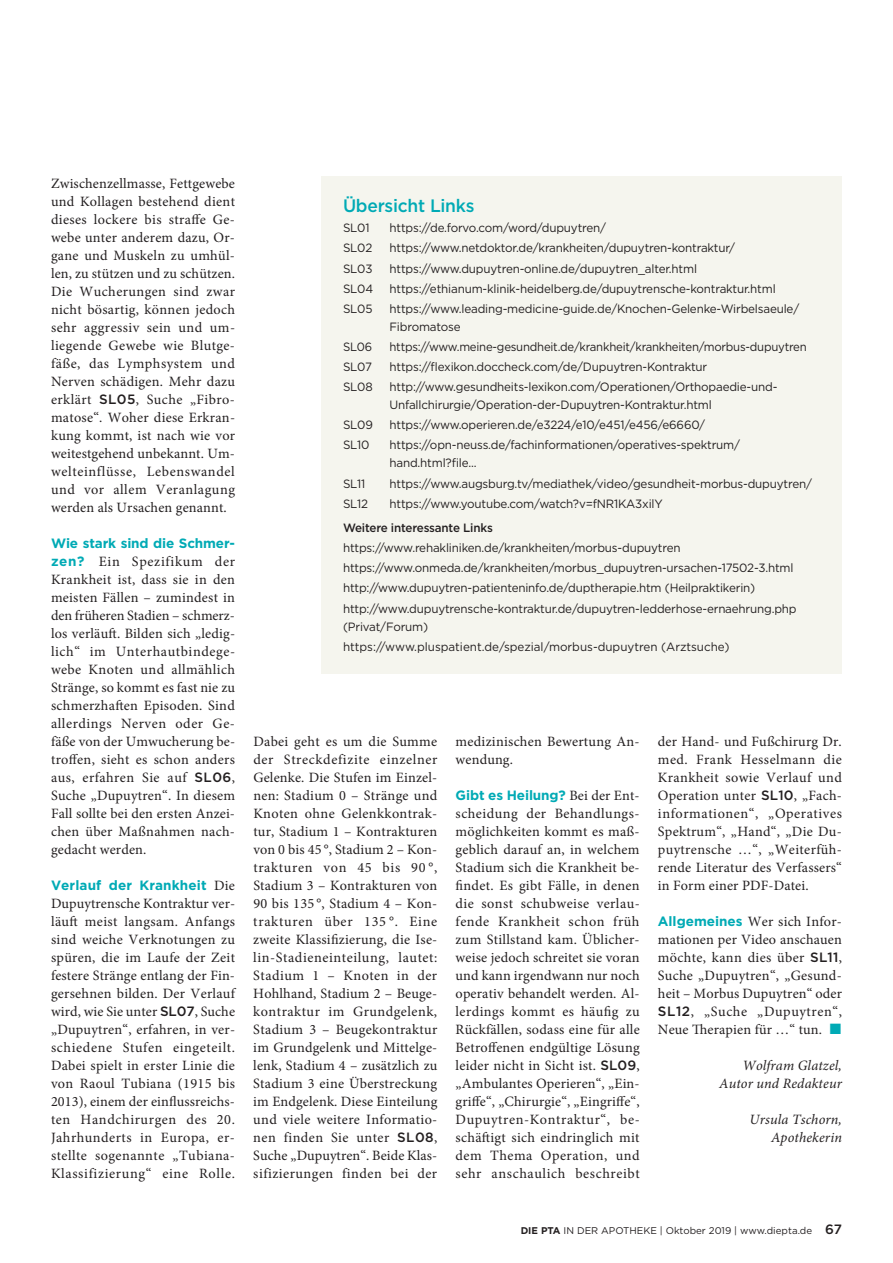
<style>
.page{position:relative;width:893px;height:1263px;background:#fff}
.page>*{position:absolute;margin:0;border:0;box-sizing:border-box;transform-origin:0 0}
.t1{font:500 18px "Gotham";letter-spacing:-.015em;color:#00aab5}
.t2{font:14.25px/18px "Minion Pro";letter-spacing:.02em;color:#231f20;text-align:justify}
.t3{font:italic 14.25px/18px "Minion Pro";letter-spacing:.01em;color:#231f20;text-align:right}
.t4{font:700 13.5px "Gotham";letter-spacing:-.01em;color:#00aab5}
.t5{font:700 13.5px "Gotham";letter-spacing:.01em;color:#00aab5}
.t6{font:12px/20.1px "Gotham";letter-spacing:-.015em;color:#231f20}
.t7{font:12px "Gotham";letter-spacing:-.015em;color:#231f20;scale:.95 1}
.t8{font:500 12px "Gotham";letter-spacing:-.015em;color:#231f20}
.t9{font:9.75px "Gotham";color:#231f20}
.s1{font-family:"Gotham";font-weight:500;font-size:13.5px}
.s2{font-family:"Gotham";font-weight:700;font-size:13.5px;color:#00aab5}
.s3{font-family:"Minion Pro";font-weight:400;font-size:14.25px;color:#231f20}
.s4{color:#00aab5}
.s5{font-weight:700}
.s6{font-weight:500;font-size:13.5px}
</style>
<div class="page">
<div style="left:322px;top:176px;width:520px;height:498px;background:#f5f5ee"></div>
<p class="t2" style="left:51px;top:175px;width:186px">Zwischenzellmasse, Fettgewebe und Kollagen bestehend dient dieses lockere bis straffe Ge&shy;webe unter anderem dazu, Or&shy;gane und Muskeln zu umhül&shy;len, zu stützen und zu schützen.<br>Die Wucherungen sind zwar nicht bösartig, können jedoch sehr aggressiv sein und um&shy;liegende Gewebe wie Blutge&shy;fäße, das Lymphsystem und Nerven schädigen. Mehr dazu erklärt <span class="s1">SL05</span>, Suche „Fibro&shy;matose“. Woher diese Erkran&shy;kung kommt, ist nach wie vor weitestgehend unbekannt. Um&shy;welteinflüsse, Lebenswandel und vor allem Veranlagung werden als Ursachen genannt.</p>
<p class="t4" style="left:51px;top:534px;width:185px">Wie stark sind die Schmer-</p>
<p class="t2" style="left:51px;top:553px;width:186px;text-align:left"><span class="s2">zen?</span> Ein Spezifikum der<br>Krankheit ist, dass sie in den meisten Fällen – zumindest in den früheren Stadien – schmerz&shy;los verläuft. Bilden sich „ledig&shy;lich“ im Unterhautbindege&shy;webe Knoten und allmählich<br>Stränge, so kommt es fast nie zu schmerzhaften Episoden. Sind allerdings Nerven oder Ge&shy;fäße von der Umwucherung be&shy;troffen, sieht es schon anders aus, erfahren Sie auf <span class="s1">SL06</span>,<br>Suche „Dupuytren“. In diesem<br>Fall sollte bei den ersten Anzei&shy;chen über Maßnahmen nach&shy;gedacht werden.</p>
<p class="t5" style="left:51px;top:876px;width:186px">Verlauf der Krankheit <span class="s3">Die</span></p>
<p class="t2" style="left:51px;top:895px;width:186px;text-align:left">Dupuytrensche Kontraktur ver&shy;läuft meist langsam. Anfangs sind weiche Verknotungen zu spüren, die im Laufe der Zeit festere Stränge entlang der Fin&shy;gersehnen bilden. Der Verlauf wird, wie Sie unter <span class="s1">SL07</span>, Suche „Dupuytren“, erfahren, in ver&shy;schiedene Stufen eingeteilt.<br>Dabei spielt in erster Linie die von Raoul Tubiana (1915 bis<br>2013), einem der einflussreichs&shy;ten Handchirurgen des 20.<br>Jahrhunderts in Europa, er&shy;stellte sogenannte „Tubiana-<br>Klassifizierung“ eine Rolle.</p>
<p class="t1" style="left:343px;top:194px;width:133px">Übersicht Links</p>
<p class="t6" style="left:343px;top:218px;width:28px">SL01</p>
<p class="t6" style="left:389px;top:218px;width:218px">https://de.forvo.com/word/dupuytren/</p>
<p class="t6" style="left:343px;top:238px;width:31px">SL02</p>
<p class="t6" style="left:389px;top:238px;width:347px">https://www.netdoktor.de/krankheiten/dupuytren-kontraktur/</p>
<p class="t6" style="left:343px;top:258px;width:31px">SL03</p>
<p class="t6" style="left:389px;top:258px;width:309px">https://www.dupuytren-online.de/dupuytren_alter.html</p>
<p class="t6" style="left:343px;top:278px;width:32px">SL04</p>
<p class="t6" style="left:389px;top:278px;width:388px">https://ethianum-klinik-heidelberg.de/dupuytrensche-kontraktur.html</p>
<p class="t6" style="left:343px;top:298px;width:31px">SL05</p>
<p class="t6" style="left:389px;top:299px;width:411px;line-height:18px">https://www.leading-medicine-guide.de/Knochen-Gelenke-Wirbelsaeule/<br>Fibromatose</p>
<p class="t7" style="left:343px;top:339px;width:32px">SL06</p>
<p class="t7" style="left:389px;top:339px;width:441px">https://www.meine-gesundheit.de/krankheit/krankheiten/morbus-dupuytren</p>
<p class="t6" style="left:343px;top:356px;width:31px">SL07</p>
<p class="t6" style="left:389px;top:356px;width:319px">https://flexikon.doccheck.com/de/Dupuytren-Kontraktur</p>
<p class="t6" style="left:343px;top:377px;width:31px">SL08</p>
<p class="t6" style="left:389px;top:378px;width:389px;line-height:18px">http://www.gesundheits-lexikon.com/Operationen/Orthopaedie-und-<br>Unfallchirurgie/Operation-der-Dupuytren-Kontraktur.html</p>
<p class="t6" style="left:343px;top:415px;width:31px">SL09</p>
<p class="t6" style="left:389px;top:415px;width:317px">https://www.operieren.de/e3224/e10/e451/e456/e6660/</p>
<p class="t6" style="left:343px;top:435px;width:28px">SL10</p>
<p class="t6" style="left:389px;top:436px;width:352px;line-height:18px">https://opn-neuss.de/fachinformationen/operatives-spektrum/ hand.html?file...</p>
<p class="t6" style="left:343px;top:473px;width:24px">SL11</p>
<p class="t6" style="left:389px;top:473px;width:424px">https://www.augsburg.tv/mediathek/video/gesundheit-morbus-dupuytren/</p>
<p class="t6" style="left:343px;top:493px;width:27px">SL12</p>
<p class="t6" style="left:389px;top:493px;width:275px">https://www.youtube.com/watch?v=fNR1KA3xilY</p>
<p class="t8" style="left:343px;top:520px;width:151px">Weitere interessante Links</p>
<p class="t6" style="left:343px;top:538px;width:455px">https://www.rehakliniken.de/krankheiten/morbus-dupuytren https://www.onmeda.de/krankheiten/morbus_dupuytren-ursachen-17502-3.html http://www.dupuytren-patienteninfo.de/duptherapie.htm (Heilpraktikerin) http://www.dupuytrensche-kontraktur.de/dupuytren-ledderhose-ernaehrung.php</p>
<p class="t6" style="left:343px;top:616px;width:388px">(Privat/Forum) https://www.pluspatient.de/spezial/morbus-dupuytren (Arztsuche)</p>
<p class="t2" style="left:253px;top:733px;width:186px">Dabei geht es um die Summe der Streckdefizite einzelner Gelenke. Die Stufen im Einzel&shy;nen: Stadium 0 – Stränge und Knoten ohne Gelenkkontrak&shy;tur, Stadium 1 – Kontrakturen von 0 bis 45 °, Stadium 2 – Kon&shy;trakturen von 45 bis 90 °, Stadium 3 – Kontrakturen von 90 bis 135 °, Stadium 4 – Kon&shy;trakturen über 135 °. Eine zweite Klassifizierung, die Ise&shy;lin-Stadieneinteilung, lautet:<br>Stadium 1 – Knoten in der Hohlhand, Stadium 2 – Beuge&shy;kontraktur im Grundgelenk, Stadium 3 – Beugekontraktur im Grundgelenk und Mittelge&shy;lenk, Stadium 4 – zusätzlich zu Stadium 3 eine Überstreckung im Endgelenk. Diese Einteilung und viele weitere Informatio&shy;nen finden Sie unter <span class="s1">SL08</span>, Suche „Dupuytren“. Beide Klas&shy;sifizierungen finden bei der</p>
<p class="t2" style="left:456px;top:733px;width:185px">medizinischen Bewertung An&shy;wendung.</p>
<p class="t4" style="left:456px;top:786px;width:185px">Gibt es Heilung? <span class="s3">Bei der Ent-</span></p>
<p class="t2" style="left:456px;top:805px;width:186px">scheidung der Behandlungs&shy;möglichkeiten kommt es maß&shy;geblich darauf an, in welchem Stadium sich die Krankheit be&shy;findet. Es gibt Fälle, in denen die sonst schubweise verlau&shy;fende Krankheit schon früh zum Stillstand kam. Üblicher&shy;weise jedoch schreitet sie voran und kann irgendwann nur noch operativ behandelt werden. Al&shy;lerdings kommt es häufig zu Rückfällen, sodass eine für alle Betroffenen endgültige Lösung leider nicht in Sicht ist. <span class="s1">SL09</span>, „Ambulantes Operieren“, „Ein&shy;griffe“, „Chirurgie“, „Eingriffe“, Dupuytren-Kontraktur“, be&shy;schäftigt sich eindringlich mit dem Thema Operation, und sehr anschaulich beschreibt</p>
<p class="t2" style="left:658px;top:733px;width:186px">der Hand- und Fußchirurg Dr. med. Frank Hesselmann die Krankheit sowie Verlauf und Operation unter <span class="s1">SL10</span>, „Fach&shy;informationen“, „Operatives Spektrum“, „Hand“, „Die Du&shy;puytrensche …“, „Weiterfüh&shy;rende Literatur des Verfassers“ in Form einer PDF-Datei.</p>
<p class="t2" style="left:658px;top:913px;width:186px"><span class="s2">Allgemeines</span> Wer sich Infor&shy;mationen per Video anschauen möchte, kann dies über <span class="s1">SL11</span>, Suche „Dupuytren“, „Gesund&shy;heit – Morbus Dupuytren“ oder <span class="s1">SL12</span>, „Suche „Dupuytren“, Neue Therapien für …“ tun. <span class="s4">■</span></p>
<p class="t3" style="left:719px;top:1057px;width:124px">Wolfram Glatzel,<br>Autor und Redakteur</p>
<p class="t3" style="left:749px;top:1110px;width:94px">Ursula Tschorn,<br>Apothekerin</p>
<p class="t9" style="left:521px;top:1224px;width:323px"><span class="s5">DIE PTA</span> IN DER APOTHEKE | Oktober 2019 | www.diepta.de <span class="s6">67</span></p>
</div>
